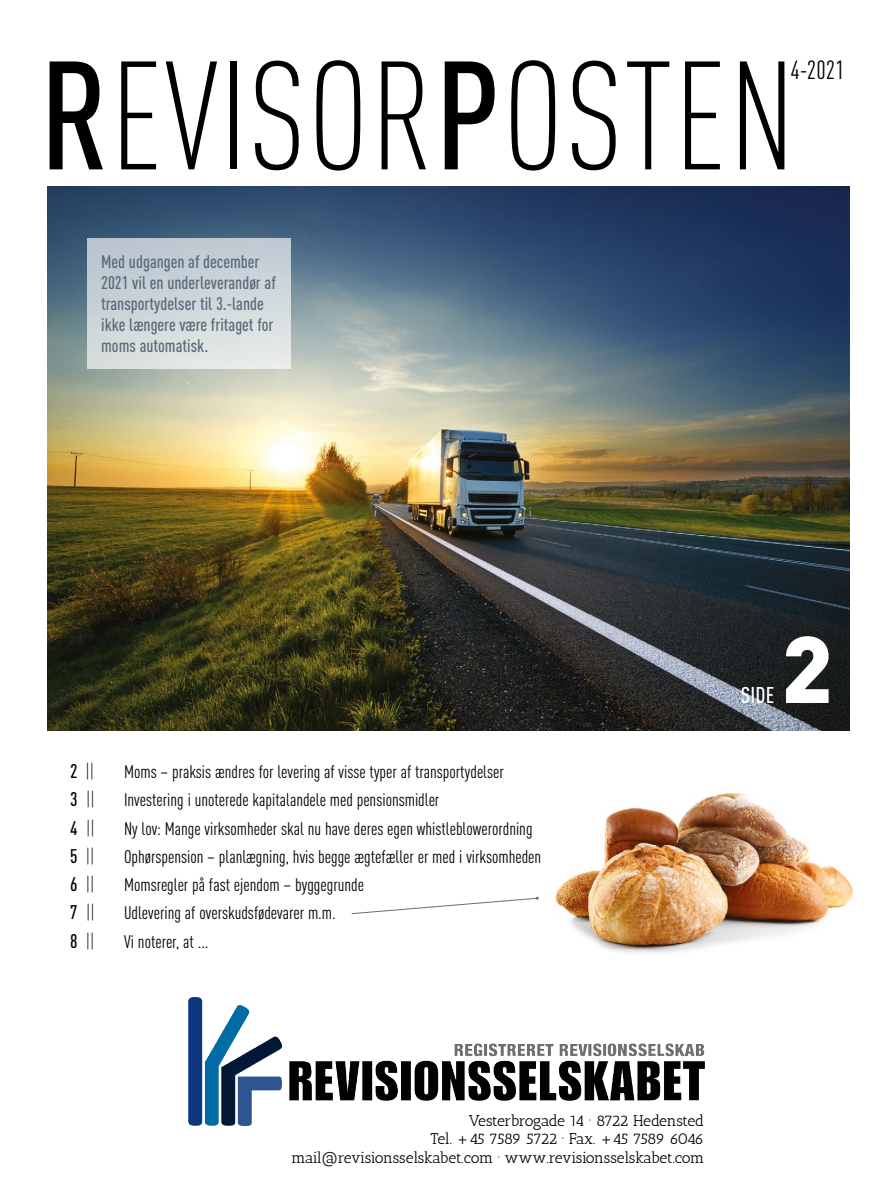
<style>
.page{position:relative;width:893px;height:1191px;background:#fff}
.page>*{position:absolute;margin:0;border:0;box-sizing:border-box;transform-origin:0 0}
.t1{font:300 condensed 151.5px "DINOT";letter-spacing:.01em;color:#000}
.t2{font:900 93px "DINOT";color:#fff}
.t3{font:condensed 25.95px "DINOT";color:#000}
.t4{font:500 condensed 22.5px "DINOT";color:#fff}
.t5{font:300 condensed 19.5px "DINOT";color:#000}
.t6{font:condensed 18px "DINOT";color:#000}
.t7{font:500 condensed 18px/21px "DINOT";color:#5b6877}
.t8{font:15.6px/18.6px "Antic Slab";letter-spacing:-.035em;color:#000;text-align:right}
.s1{font-weight:500}
</style>
<div class="page">
<img style="left:48px;top:187px;width:802px;height:543px">
<div style="left:87px;top:238px;width:204px;height:130px;background:linear-gradient(to bottom,#b9c6d1,#e3e7e4)"></div>
<img style="left:555px;top:793px;width:298px;height:160px">
<svg style="left:351px;top:896px;width:188px;height:18px"></svg>
<img style="left:189px;top:997px;width:515px;height:128px">
<h1 class="t1" style="left:40px;top:30px;width:757px"><span class="s1">R</span>EVISOR<span class="s1">P</span>OSTEN</h1>
<h3 class="t3" style="left:790px;top:55px;width:56px">4-2021</h3>
<p class="t7" style="left:101px;top:251px;width:176px">Med udgangen af december<br>2021 vil en underleverandør af transportydelser til 3.-lande ikke længere være fritaget for moms automatisk.</p>
<p class="t5" style="left:70px;top:760px;width:26px"><span class="s1">2</span> ||</p>
<p class="t6" style="left:124px;top:761px;width:381px">Moms – praksis ændres for levering af visse typer af transportydelser</p>
<p class="t5" style="left:70px;top:788px;width:26px"><span class="s1">3</span> ||</p>
<p class="t6" style="left:124px;top:789px;width:317px">Investering i unoterede kapitalandele med pensionsmidler</p>
<p class="t5" style="left:70px;top:816px;width:26px"><span class="s1">4</span> ||</p>
<p class="t6" style="left:124px;top:818px;width:410px">Ny lov: Mange virksomheder skal nu have deres egen whistleblowerordning</p>
<p class="t5" style="left:70px;top:845px;width:26px"><span class="s1">5</span> ||</p>
<p class="t6" style="left:124px;top:846px;width:419px">Ophørspension – planlægning, hvis begge ægtefæller er med i virksomheden</p>
<p class="t5" style="left:70px;top:873px;width:26px"><span class="s1">6</span> ||</p>
<p class="t6" style="left:124px;top:874px;width:241px">Momsregler på fast ejendom – byggegrunde</p>
<p class="t5" style="left:70px;top:901px;width:26px"><span class="s1">7</span> ||</p>
<p class="t6" style="left:124px;top:902px;width:213px">Udlevering af overskudsfødevarer m.m.</p>
<p class="t5" style="left:70px;top:929px;width:26px"><span class="s1">8</span> ||</p>
<p class="t6" style="left:124px;top:931px;width:86px">Vi noterer, at ...</p>
<p class="t4" style="left:741px;top:681px;width:35px">SIDE</p>
<h2 class="t2" style="left:781px;top:607px;width:53px">2</h2>
<p class="t8" style="left:292px;top:1111px;width:414px">Vesterbrogade 14 · 8722 Hedensted<br>Tel. +45 7589 5722 · Fax. +45 7589 6046 mail@revisionsselskabet.com · www.revisionsselskabet.com</p>
</div>
